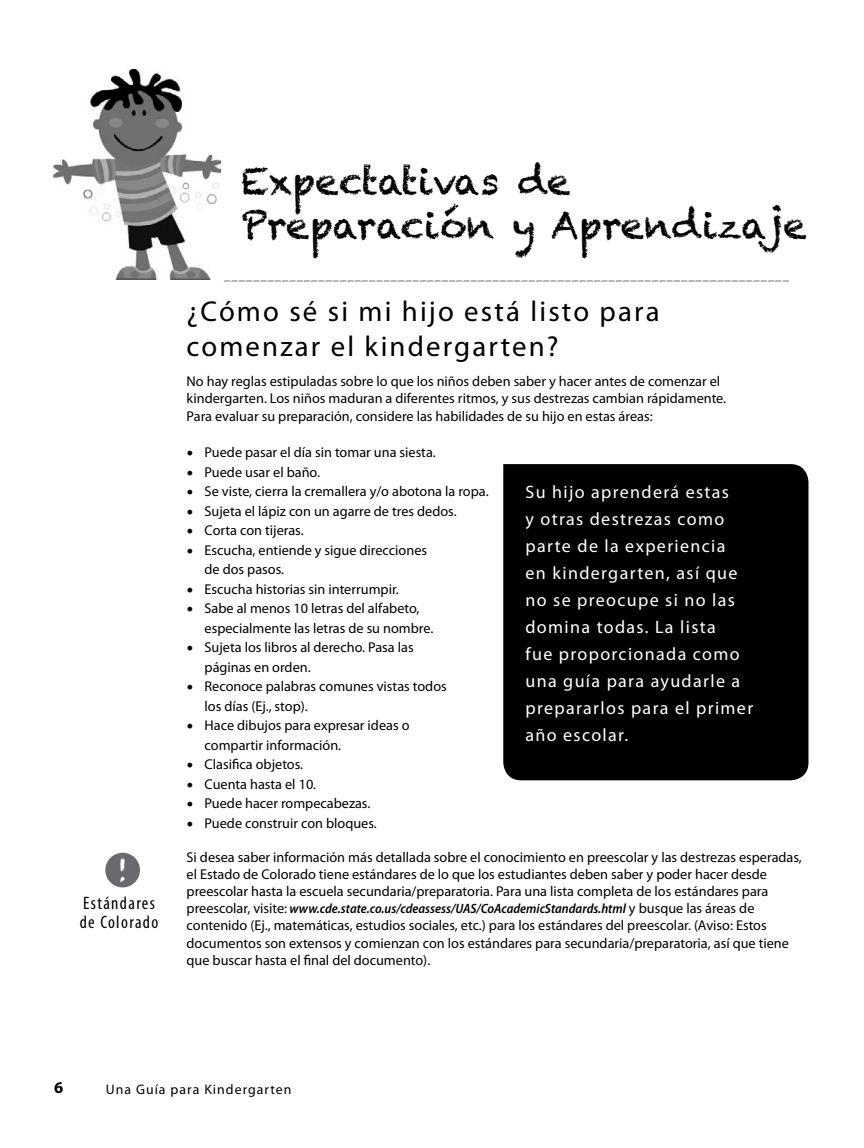
<style>
.page{position:relative;width:864px;height:1148px;background:#fff}
.page>*{position:absolute;margin:0;border:0;box-sizing:border-box;transform-origin:0 0}
.t1{font:37.35px/44.7px "Chalkduster";color:#000}
.t2{font:28.8px/34.5px "Myriad Pro";letter-spacing:.075em;color:#000}
.t3{font:27.6px "Chalkduster";color:#fff}
.t4{font:18px/27px "Myriad Pro";letter-spacing:.075em;color:#fff}
.t5{font:condensed 18px/19.5px "Myriad Pro";letter-spacing:.075em;color:#000}
.t6{font:700 16.5px "Myriad Pro";color:#000}
.t7{font:14.25px/17.1px "Myriad Pro";color:#000}
.t8{font:13.8px "Myriad Pro";letter-spacing:.075em;color:#000}
.t9{font:italic 600 semi-condensed 13.5px "Myriad Pro";color:#000}
.t10{font:12px "Chalkduster";color:#a7a9ac}
.s1{font-family:"Minion Pro";font-size:18px}
.s2{font-weight:400;font-style:normal;font-stretch:normal;font-size:14.25px}
</style>
<div class="page">
<div style="left:503px;top:464px;width:305px;height:316px;background:#000"></div>
<img style="left:54px;top:70px;width:167px;height:209px">
<div style="left:105px;top:852px;width:35px;height:35px;background:#696a6d;border-radius:50%"></div>
<h1 class="t1" style="left:241px;top:158px;width:567px">Expectativas de<br>Preparación y Aprendizaje</h1>
<h3 class="t3" style="left:118px;top:856px;width:11px">!</h3>
<p class="t5" style="left:80px;top:893px;width:80px">Estándares de Colorado</p>
<p class="t10" style="left:224px;top:274px;width:567px">------------------------------------------------------------------------------</p>
<h2 class="t2" style="left:187px;top:295px;width:474px">¿Cómo sé si mi hijo está listo para comenzar el kindergarten?</h2>
<p class="t7" style="left:187px;top:373px;width:541px">No hay reglas estipuladas sobre lo que los niños deben saber y hacer antes de comenzar el kindergarten. Los niños maduran a diferentes ritmos, y sus destrezas cambian rápidamente.<br>Para evaluar su preparación, considere las habilidades de su hijo en estas áreas:</p>
<p class="t7" style="left:187px;top:444px;width:251px"><span class="s1">•</span> Puede pasar el día sin tomar una siesta.</p>
<p class="t7" style="left:187px;top:463px;width:135px"><span class="s1">•</span> Puede usar el baño.</p>
<p class="t7" style="left:187px;top:483px;width:304px"><span class="s1">•</span> Se viste, cierra la cremallera y/o abotona la ropa.</p>
<p class="t7" style="left:187px;top:502px;width:272px"><span class="s1">•</span> Sujeta el lápiz con un agarre de tres dedos.</p>
<p class="t7" style="left:187px;top:522px;width:119px"><span class="s1">•</span> Corta con tijeras.</p>
<p class="t7" style="left:205px;top:540px;width:224px;line-height:19.5px;text-indent:-18px"><span class="s1">•</span> Escucha, entiende y sigue direcciones de dos pasos.</p>
<p class="t7" style="left:187px;top:580px;width:214px"><span class="s1">•</span> Escucha historias sin interrumpir.</p>
<p class="t7" style="left:205px;top:599px;width:230px;line-height:19.5px;text-indent:-18px"><span class="s1">•</span> Sabe al menos 10 letras del alfabeto, especialmente las letras de su nombre.</p>
<p class="t7" style="left:205px;top:638px;width:211px;line-height:19.5px;text-indent:-18px"><span class="s1">•</span> Sujeta los libros al derecho. Pasa las páginas en orden.</p>
<p class="t7" style="left:205px;top:677px;width:244px;line-height:19.5px;text-indent:-18px"><span class="s1">•</span> Reconoce palabras comunes vistas todos los días (Ej., stop).</p>
<p class="t7" style="left:205px;top:716px;width:206px;line-height:19.5px;text-indent:-18px"><span class="s1">•</span> Hace dibujos para expresar ideas o compartir información.</p>
<p class="t7" style="left:187px;top:756px;width:118px"><span class="s1">•</span> Clasifica objetos.</p>
<p class="t7" style="left:187px;top:775px;width:131px"><span class="s1">•</span> Cuenta hasta el 10.</p>
<p class="t7" style="left:187px;top:795px;width:185px"><span class="s1">•</span> Puede hacer rompecabezas.</p>
<p class="t7" style="left:187px;top:814px;width:192px"><span class="s1">•</span> Puede construir con bloques.</p>
<p class="t7" style="left:187px;top:849px;width:617px">Si desea saber información más detallada sobre el conocimiento en preescolar y las destrezas esperadas, el Estado de Colorado tiene estándares de lo que los estudiantes deben saber y poder hacer desde preescolar hasta la escuela secundaria/preparatoria. Para una lista completa de los estándares para</p>
<p class="t9" style="left:187px;top:901px;width:569px"><span class="s2">preescolar, visite:</span> www.cde.state.co.us/cdeassess/UAS/CoAcademicStandards.html <span class="s2">y busque las áreas de</span></p>
<p class="t7" style="left:187px;top:917px;width:604px">contenido (Ej., matemáticas, estudios sociales, etc.) para los estándares del preescolar. (Aviso: Estos documentos son extensos y comienzan con los estándares para secundaria/preparatoria, así que tiene que buscar hasta el final del documento).</p>
<p class="t4" style="left:525px;top:478px;width:229px">Su hijo aprenderá estas<br>y otras destrezas como parte de la experiencia<br>en kindergarten, así que no se preocupe si no las domina todas. La lista<br>fue proporcionada como una guía para ayudarle a prepararlos para el primer año escolar.</p>
<p class="t6" style="left:54px;top:1078px;width:11px">6</p>
<p class="t8" style="left:106px;top:1081px;width:187px">Una Guía para Kindergarten</p>
</div>
